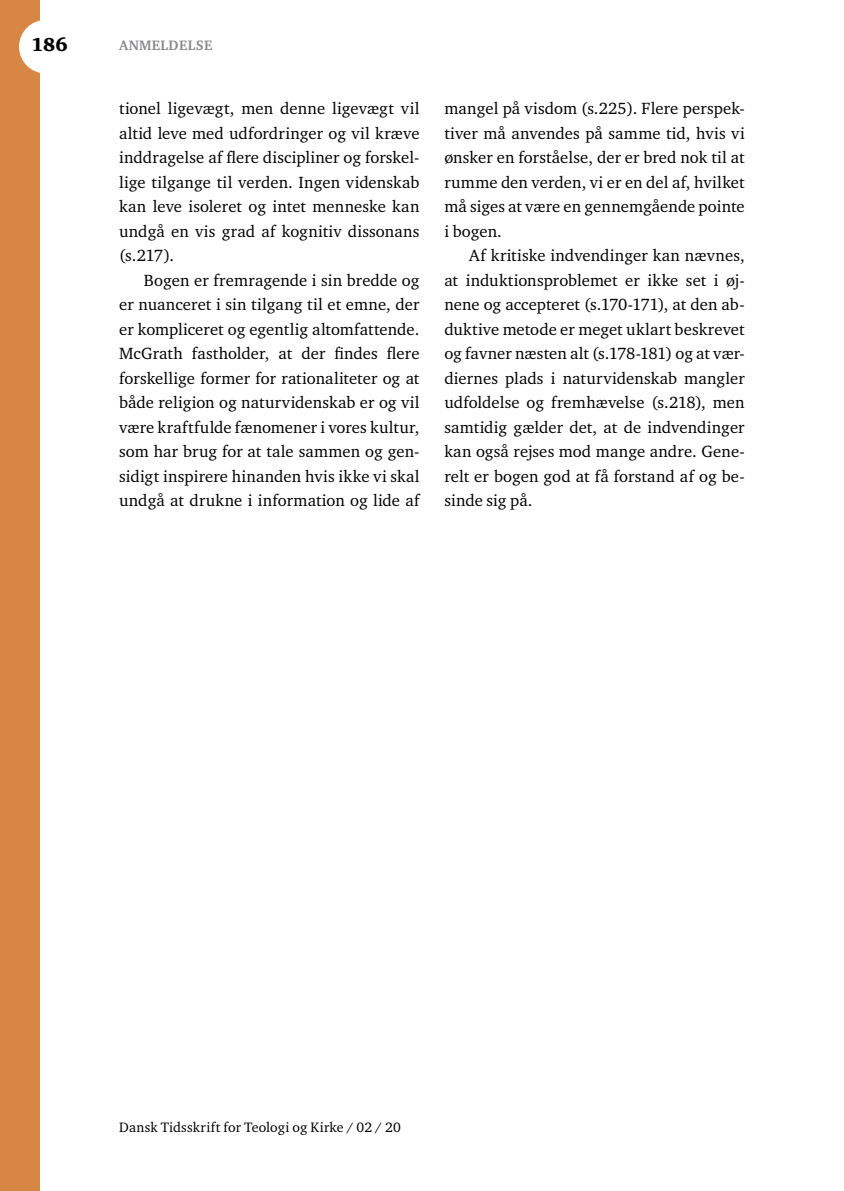
<style>
.page{position:relative;width:844px;height:1191px;background:#fff}
.page>*{position:absolute;margin:0;border:0;box-sizing:border-box;transform-origin:0 0}
.t1{font:900 19.25px "Charter ITC Std";color:#000}
.t2{font:16.62px/24.5px "Charter ITC Std";letter-spacing:.01em;color:#000;text-align:justify}
.t3{font:14px "Charter ITC Std";letter-spacing:.01em;color:#000}
.t4{font:700 14px "Charter ITC Std";letter-spacing:.025em;color:#87888a}
</style>
<div class="page">
<div style="left:0;top:0;width:40px;height:1191px;background:#d78643"></div>
<div style="left:19px;top:20px;width:54px;height:54px;background:#fff;border-radius:50%"></div>
<p class="t1" style="left:31px;top:33px;width:38px">186</p>
<p class="t4" style="left:119px;top:37px;width:95px">ANMELDELSE</p>
<p class="t2" style="left:119px;top:96px;width:302px">tionel ligevægt, men denne ligevægt vil altid leve med udfordringer og vil kræve inddragelse af flere discipliner og forskel&shy;lige tilgange til verden. Ingen videnskab kan leve isoleret og intet menneske kan undgå en vis grad af kognitiv dissonans (s.217).</p>
<p class="t2" style="left:119px;top:268px;width:302px;text-indent:25px">Bogen er fremragende i sin bredde og er nuanceret i sin tilgang til et emne, der er kompliceret og egentlig altomfattende.<br>McGrath fastholder, at der findes flere forskellige former for rationaliteter og at både religion og naturvidenskab er og vil være kraftfulde fænomener i vores kultur, som har brug for at tale sammen og gen&shy;sidigt inspirere hinanden hvis ikke vi skal undgå at drukne i information og lide af</p>
<p class="t2" style="left:444px;top:96px;width:302px">mangel på visdom (s.225). Flere perspek&shy;tiver må anvendes på samme tid, hvis vi ønsker en forståelse, der er bred nok til at rumme den verden, vi er en del af, hvilket må siges at være en gennemgående pointe i bogen.</p>
<p class="t2" style="left:444px;top:243px;width:302px;text-indent:25px">Af kritiske indvendinger kan nævnes, at induktionsproblemet er ikke set i øj&shy;nene og accepteret (s.170-171), at den ab&shy;duktive metode er meget uklart beskrevet og favner næsten alt (s.178-181) og at vær&shy;diernes plads i naturvidenskab mangler udfoldelse og fremhævelse (s.218), men samtidig gælder det, at de indvendinger kan også rejses mod mange andre. Gene&shy;relt er bogen god at få forstand af og be&shy;sinde sig på.</p>
<p class="t3" style="left:119px;top:1118px;width:283px">Dansk Tidsskrift for Teologi og Kirke / 02 / 20</p>
</div>
